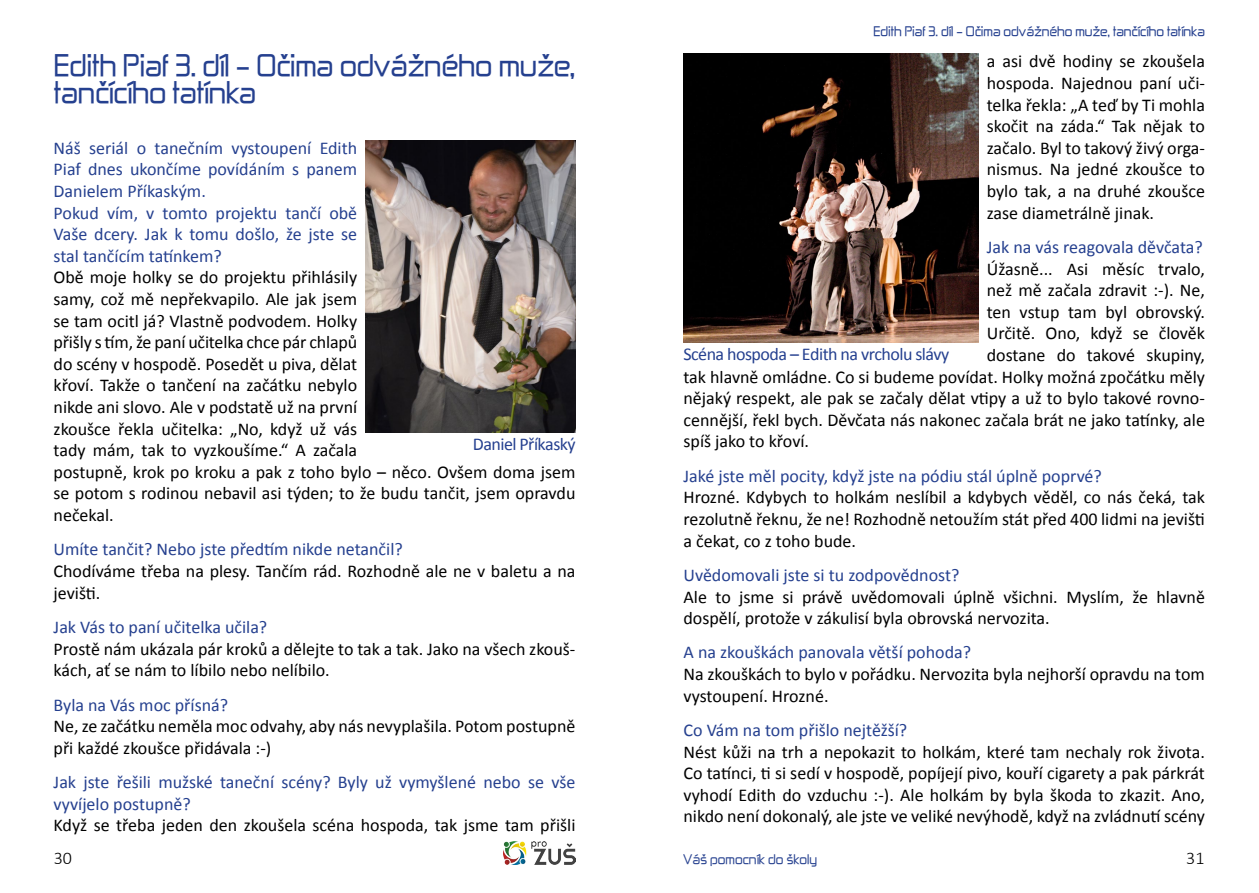
<style>
.page{position:relative;width:1259px;height:893px;background:#fff}
.page>*{position:absolute;margin:0;border:0;box-sizing:border-box;transform-origin:0 0}
.t1{font:27px/27px "Zekton";letter-spacing:-.01em;color:#25408f}
.t2{font:18px/21.6px "Calibri";color:#000}
.t3{font:18px/21.6px "Calibri";color:#25408f}
.t4{font:18px "Calibri";letter-spacing:-.03em;color:#25408f}
.t5{font:300 18px "Calibri";color:#000}
.t6{font:12px "Zekton";color:#25408f}
</style>
<div class="page">
<img style="left:504px;top:841px;width:71px;height:24px">
<img style="left:366px;top:140px;width:210px;height:292px">
<img style="left:683px;top:54px;width:295px;height:288px">
<h1 class="t1" style="left:54px;top:51px;width:523px">Edith Piaf 3. díl – Očima odvážného muže, tančícího tatínka</h1>
<p class="t3" style="left:54px;top:137px;width:305px">Náš seriál o tanečním vystoupení Edith<br>Piaf dnes ukončíme povídáním s panem<br>Danielem Příkaským.<br>Pokud vím, v tomto projektu tančí obě<br>Vaše dcery. Jak k tomu došlo, že jste se stal tančícím tatínkem?</p>
<p class="t2" style="left:54px;top:267px;width:523px">Obě moje holky se do projektu přihlásily<br>samy, což mě nepřekvapilo. Ale jak jsem<br>se tam ocitl já? Vlastně podvodem. Holky<br>přišly s tím, že paní učitelka chce pár chlapů<br>do scény v hospodě. Posedět u piva, dělat<br>křoví. Takže o tančení na začátku nebylo<br>nikde ani slovo. Ale v podstatě už na první<br>zkoušce řekla učitelka: „No, když už vás<br>tady mám, tak to vyzkoušíme.“ A začala<br>postupně, krok po kroku a pak z toho bylo – něco. Ovšem doma jsem se potom s rodinou nebavil asi týden; to že budu tančit, jsem opravdu nečekal.</p>
<p class="t3" style="left:54px;top:539px;width:351px">Umíte tančit? Nebo jste předtím nikde netančil?</p>
<p class="t2" style="left:54px;top:560px;width:523px">Chodíváme třeba na plesy. Tančím rád. Rozhodně ale ne v baletu a na jevišti.</p>
<p class="t3" style="left:54px;top:616px;width:215px">Jak Vás to paní učitelka učila?</p>
<p class="t2" style="left:54px;top:638px;width:523px">Prostě nám ukázala pár kroků a dělejte to tak a tak. Jako na všech zkouš&shy;kách, ať se nám to líbilo nebo nelíbilo.</p>
<p class="t3" style="left:54px;top:694px;width:176px">Byla na Vás moc přísná?</p>
<p class="t2" style="left:54px;top:715px;width:523px">Ne, ze začátku neměla moc odvahy, aby nás nevyplašila. Potom postupně při každé zkoušce přidávala :-)</p>
<p class="t3" style="left:54px;top:771px;width:523px">Jak jste řešili mužské taneční scény? Byly už vymyšlené nebo se vše vyvíjelo postupně?</p>
<p class="t2" style="left:54px;top:815px;width:523px">Když se třeba jeden den zkoušela scéna hospoda, tak jsme tam přišli</p>
<p class="t4" style="left:473px;top:433px;width:104px">Daniel Příkaský</p>
<p class="t6" style="left:873px;top:23px;width:333px">Edith Piaf 3. díl – Očima odvážného muže, tančícího tatínka</p>
<p class="t2" style="left:986px;top:51px;width:220px;text-align:justify">a asi dvě hodiny se zkoušela hospoda. Najednou paní uči&shy;telka řekla: „A teď by Ti mohla skočit na záda.“ Tak nějak to začalo. Byl to takový živý orga&shy;nismus. Na jedné zkoušce to bylo tak, a na druhé zkoušce zase diametrálně jinak.</p>
<p class="t3" style="left:986px;top:236px;width:217px">Jak na vás reagovala děvčata?</p>
<p class="t2" style="left:986px;top:258px;width:220px">Úžasně... Asi měsíc trvalo,</p>
<p class="t2" style="left:986px;top:279px;width:220px">než mě začala zdravit :-). Ne,</p>
<p class="t2" style="left:986px;top:301px;width:220px">ten vstup tam byl obrovský.</p>
<p class="t2" style="left:986px;top:323px;width:220px">Určitě. Ono, když se člověk</p>
<p class="t2" style="left:986px;top:344px;width:220px">dostane do takové skupiny,</p>
<p class="t2" style="left:683px;top:366px;width:523px">tak hlavně omládne. Co si budeme povídat. Holky možná zpočátku měly</p>
<p class="t2" style="left:683px;top:387px;width:523px">nějaký respekt, ale pak se začaly dělat vtipy a už to bylo takové rovno-</p>
<p class="t2" style="left:683px;top:409px;width:523px">cennější, řekl bych. Děvčata nás nakonec začala brát ne jako tatínky, ale</p>
<p class="t2" style="left:683px;top:431px;width:127px">spíš jako to křoví.</p>
<p class="t3" style="left:683px;top:465px;width:420px">Jaké jste měl pocity, když jste na pódiu stál úplně poprvé?</p>
<p class="t2" style="left:683px;top:487px;width:523px;text-align:justify">Hrozné. Kdybych to holkám neslíbil a kdybych věděl, co nás čeká, tak rezolutně řeknu, že ne! Rozhodně netoužím stát před 400 lidmi na jevišti a čekat, co z toho bude.</p>
<p class="t3" style="left:683px;top:564px;width:277px">Uvědomovali jste si tu zodpovědnost?</p>
<p class="t2" style="left:683px;top:586px;width:523px">Ale to jsme si právě uvědomovali úplně všichni. Myslím, že hlavně dospělí, protože v zákulisí byla obrovská nervozita.</p>
<p class="t3" style="left:683px;top:642px;width:289px">A na zkouškách panovala větší pohoda?</p>
<p class="t2" style="left:683px;top:663px;width:523px">Na zkouškách to bylo v pořádku. Nervozita byla nejhorší opravdu na tom vystoupení. Hrozné.</p>
<p class="t3" style="left:683px;top:719px;width:225px">Co Vám na tom přišlo nejtěžší?</p>
<p class="t2" style="left:683px;top:741px;width:523px;text-align:justify">Nést kůži na trh a nepokazit to holkám, které tam nechaly rok života.<br>Co tatínci, ti si sedí v hospodě, popíjejí pivo, kouří cigarety a pak párkrát vyhodí Edith do vzduchu :-). Ale holkám by byla škoda to zkazit. Ano, nikdo není dokonalý, ale jste ve veliké nevýhodě, když na zvládnutí scény</p>
<p class="t4" style="left:683px;top:342px;width:267px">Scéna hospoda – Edith na vrcholu slávy</p>
<p class="t5" style="left:54px;top:847px;width:20px">30</p>
<p class="t6" style="left:683px;top:851px;width:135px">Váš pomocník do školy</p>
<p class="t5" style="left:1186px;top:847px;width:20px">31</p>
</div>
